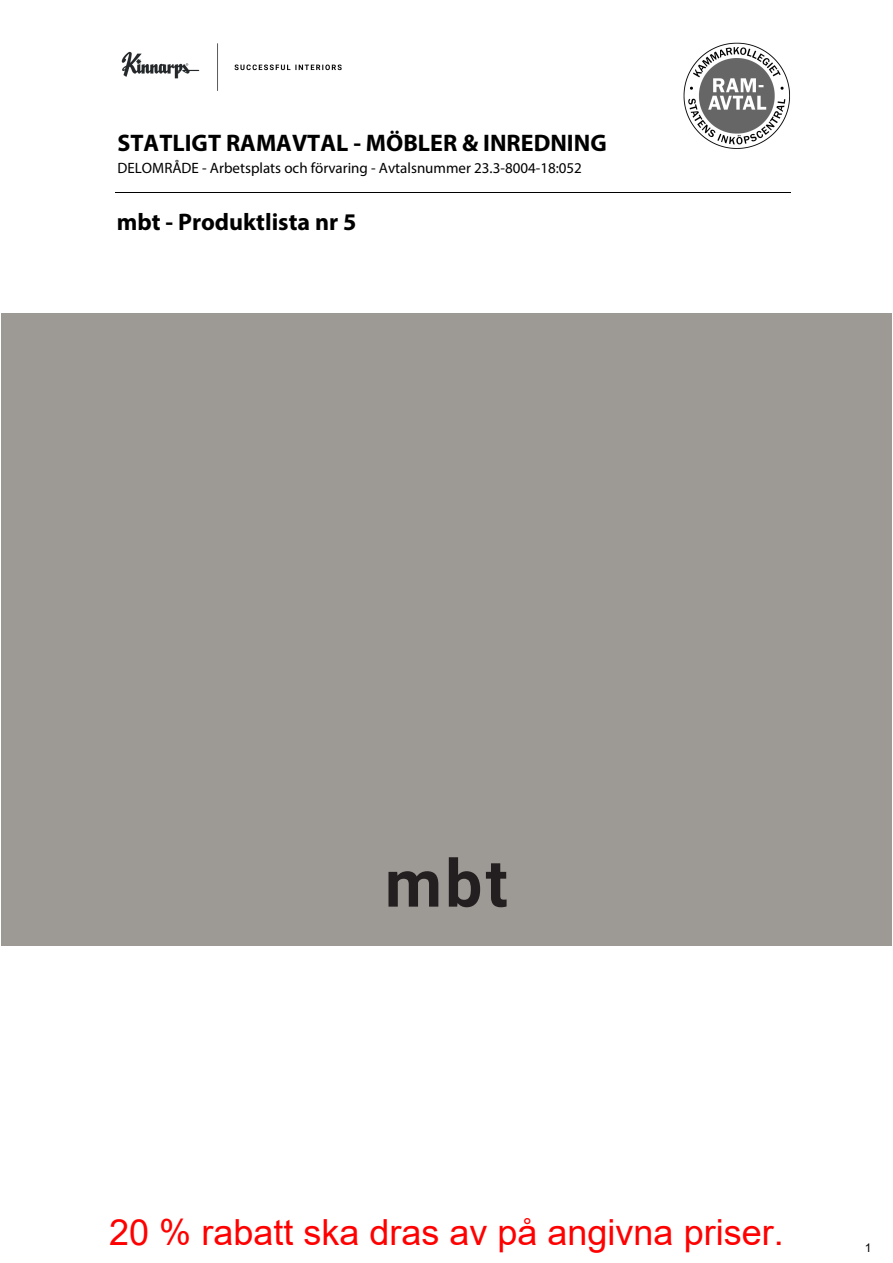
<style>
.page{position:relative;width:893px;height:1263px;background:#fff}
.page>*{position:absolute;margin:0;border:0;box-sizing:border-box;transform-origin:0 0}
.t1{font:36px "Arial";color:#f00}
.t2{font:700 24px "Myriad Pro";color:#000}
.t3{font:15px "Myriad Pro";color:#000}
.t4{font:12px "Arial";color:#000}
</style>
<div class="page">
<img style="left:121px;top:43px;width:221px;height:48px">
<img style="left:683px;top:42px;width:107px;height:107px">
<hr style="left:116px;top:193px;width:675px;height:1px;background:#000">
<svg style="left:388px;top:857px;width:119px;height:50px;background:#696563"></svg>
<h2 class="t2" style="left:118px;top:127px;width:491px">STATLIGT RAMAVTAL - MÖBLER &amp; INREDNING</h2>
<p class="t3" style="left:118px;top:159px;width:466px">DELOMRÅDE - Arbetsplats och förvaring - Avtalsnummer 23.3-8004-18:052</p>
<h2 class="t2" style="left:117px;top:207px;width:241px">mbt - Produktlista nr 5</h2>
<h1 class="t1" style="left:109px;top:1207px;width:676px">20 % rabatt ska dras av på angivna priser.</h1>
<p class="t4" style="left:865px;top:1239px;width:8px">1</p>
</div>
